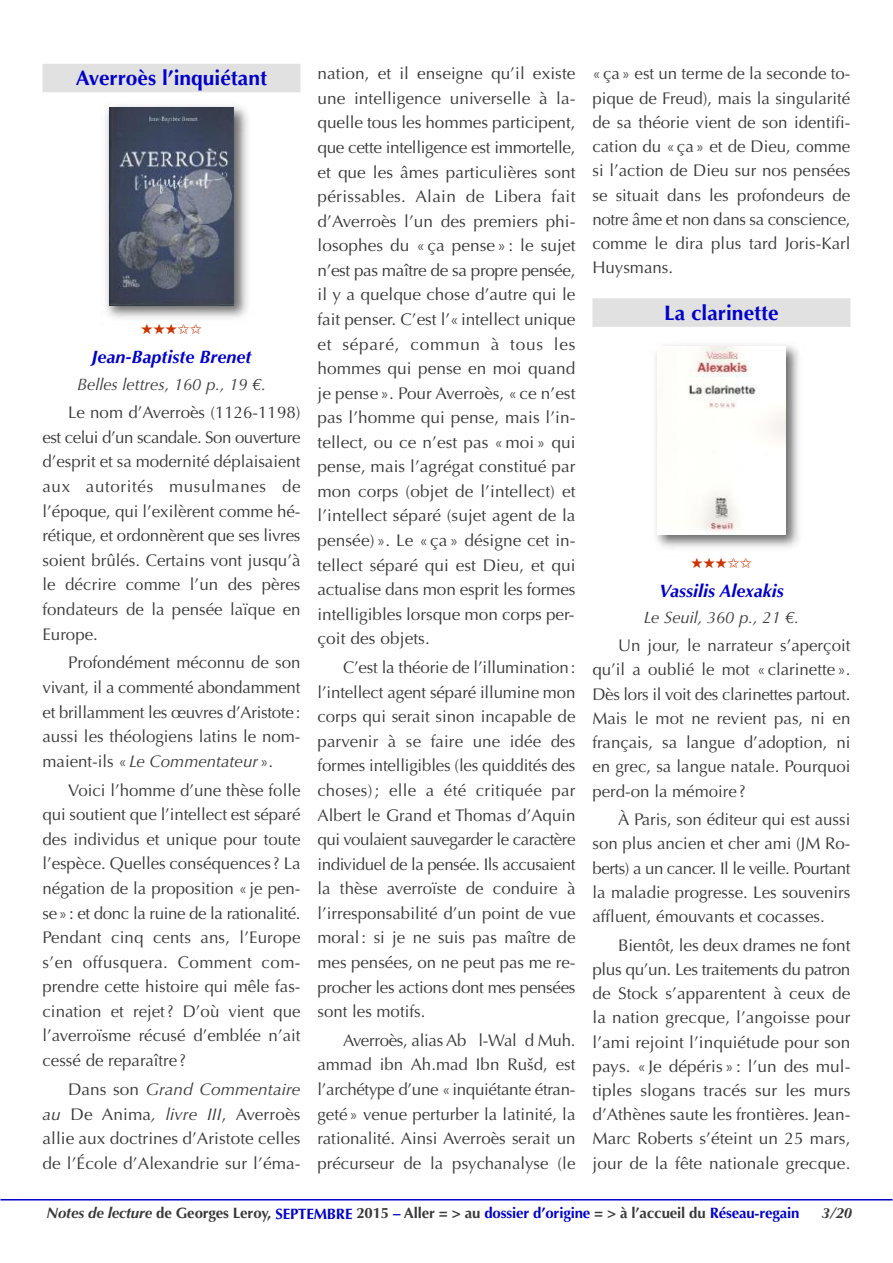
<style>
.page{position:relative;width:893px;height:1263px;background:#fff}
.page>*{position:absolute;margin:0;border:0;box-sizing:border-box;transform-origin:0 0}
.t1{font:700 21px "Optima";color:#00c}
.t2{font:italic 700 18px "Optima";color:#00c}
.t3{font:16.8px/24.6px "Optima";color:#39383a;text-align:justify}
.t4{font:italic 16.5px "Optima";color:#39383a}
.t5{font:700 15px "Optima";letter-spacing:-.01em;color:#39383a}
.t6{font:15px "Zapf Dingbats ITC";color:#c30}
.t7{font:italic 700 15px "Optima";color:#39383a}
.s1{font-style:italic}
.s2{color:#00c}
</style>
<div class="page">
<div style="left:43px;top:64px;width:257px;height:28px;background:#e1e1e1"></div>
<div style="left:592px;top:298px;width:258px;height:29px;background:#e1e1e1"></div>
<img style="left:105px;top:105px;width:143px;height:213px">
<img style="left:109px;top:108px;width:125px;height:197px">
<img style="left:655px;top:344px;width:144px;height:204px">
<img style="left:658px;top:347px;width:127px;height:187px">
<hr style="left:0;top:1199px;width:892px;height:1px;background:#00c">
<p class="t3" style="left:592px;top:62px;width:259px">« ça» est un terme de la seconde to&shy;pique de Freud), mais la singularité de sa théorie vient de son identifi&shy;cation du « ça» et de Dieu, comme si l’action de Dieu sur nos pensées se situait dans les profondeurs de notre âme et non dans sa conscience, comme le dira plus tard Joris-Karl Huysmans.</p>
<p class="t1" style="left:664px;top:300px;width:116px">La clarinette</p>
<p class="t3" style="left:317px;top:62px;width:260px">nation, et il enseigne qu’il existe une intelligence universelle à la&shy;quelle tous les hommes participent, que cette intelligence est immortelle, et que les âmes particulières sont périssables. Alain de Libera fait d’Averroès l’un des premiers phi&shy;losophes du « ça pense » : le sujet n’est pas maître de sa propre pensée, il y a quelque chose d’autre qui le fait penser. C’est l’« intellect unique et séparé, commun à tous les hommes qui pense en moi quand je pense ». Pour Averroès, « ce n’est pas l’homme qui pense, mais l’in&shy;tellect, ou ce n’est pas «moi » qui pense, mais l’agrégat constitué par mon corps (objet de l’intellect) et l’intellect séparé (sujet agent de la pensée) ». Le « ça » désigne cet in&shy;tellect séparé qui est Dieu, et qui actualise dans mon esprit les formes intelligibles lorsque mon corps per&shy;çoit des objets.</p>
<p class="t3" style="left:317px;top:655px;width:259px;text-indent:26px">C’est la théorie de l’illumination: l’intellect agent séparé illumine mon corps qui serait sinon incapable de parvenir à se faire une idée des formes intelligibles (les quiddités des choses) ; elle a été critiquée par Albert le Grand et Thomas d’Aquin qui voulaient sauvegarder le caractère individuel de la pensée. Ils accusaient la thèse averroïste de conduire à l’irresponsabilité d’un point de vue moral: si je ne suis pas maître de mes pensées, on ne peut pas me re&shy;procher les actions dont mes pensées sont les motifs.</p>
<p class="t3" style="left:317px;top:1028px;width:259px;text-indent:26px">Averroès, alias Ab l-Wal d Muh. ammad ibn Ah.mad Ibn Rušd, est l’archétype d’une «inquiétante étran&shy;geté» venue perturber la latinité, la rationalité. Ainsi Averroès serait un précurseur de la psychanalyse (le</p>
<p class="t1" style="left:76px;top:66px;width:193px">Averroès l’inquiétant</p>
<p class="t6" style="left:141px;top:320px;width:38px">★★★</p>
<p class="t2" style="left:92px;top:347px;width:161px">Jean-Baptiste Brenet</p>
<p class="t4" style="left:77px;top:375px;width:190px">Belles lettres, 160 p., 19 €.</p>
<p class="t3" style="left:43px;top:401px;width:259px;text-indent:26px">Le nom d’Averroès (1126-1198) est celui d’un scandale. Son ouverture d’esprit et sa modernité déplaisaient aux autorités musulmanes de l’époque, qui l’exilèrent comme hé&shy;rétique, et ordonnèrent que ses livres soient brûlés. Certains vont jusqu’à le décrire comme l’un des pères fondateurs de la pensée laïque en Europe.</p>
<p class="t3" style="left:43px;top:651px;width:259px;text-indent:26px">Profondément méconnu de son vivant, il a commenté abondamment et brillamment les œuvres d’Aristote: aussi les théologiens latins le nom&shy;maient-ils « <span class="s1">Le Commentateur</span> ».</p>
<p class="t3" style="left:43px;top:778px;width:259px;text-indent:26px">Voici l’homme d’une thèse folle qui soutient que l’intellect est séparé des individus et unique pour toute l’espèce. Quelles conséquences? La négation de la proposition «je pen&shy;se»: et donc la ruine de la rationalité.<br>Pendant cinq cents ans, l’Europe s’en offusquera. Comment com&shy;prendre cette histoire qui mêle fas&shy;cination et rejet? D’où vient que l’averroïsme récusé d’emblée n’ait cessé de reparaître ?</p>
<p class="t3" style="left:43px;top:1077px;width:260px;text-indent:26px">Dans son <span class="s1">Grand Commentaire au</span> De Anima<span class="s1">, livre III</span>, Averroès allie aux doctrines d’Aristote celles de l’École d’Alexandrie sur l’éma-</p>
<p class="t6" style="left:691px;top:554px;width:38px">★★★</p>
<p class="t2" style="left:659px;top:580px;width:126px">Vassilis Alexakis</p>
<p class="t4" style="left:644px;top:608px;width:157px">Le Seuil, 360 p., 21 €.</p>
<p class="t3" style="left:592px;top:633px;width:259px;text-indent:26px">Un jour, le narrateur s’aperçoit qu’il a oublié le mot «clarinette».<br>Dès lors il voit des clarinettes partout.<br>Mais le mot ne revient pas, ni en français, sa langue d’adoption, ni en grec, sa langue natale. Pourquoi perd-on la mémoire ?</p>
<p class="t3" style="left:592px;top:807px;width:259px;text-indent:26px">À Paris, son éditeur qui est aussi son plus ancien et cher ami (JM Ro&shy;berts) a un cancer. Il le veille. Pourtant la maladie progresse. Les souvenirs affluent, émouvants et cocasses.</p>
<p class="t3" style="left:592px;top:933px;width:260px;text-indent:26px">Bientôt, les deux drames ne font plus qu’un. Les traitements du patron de Stock s’apparentent à ceux de la nation grecque, l’angoisse pour l’ami rejoint l’inquiétude pour son pays. « Je dépéris » : l’un des mul&shy;tiples slogans tracés sur les murs d’Athènes saute les frontières. Jean-Marc Roberts s’éteint un 25 mars, jour de la fête nationale grecque.</p>
<p class="t5" style="left:47px;top:1204px;width:754px"><span class="s1">Notes de lecture</span> de Georges Leroy, <span class="s2">SEPTEMBRE</span> 2015 <span class="s2">–</span> Aller = &gt; au <span class="s2">dossier d’origine</span> = &gt; à l’accueil du <span class="s2">Réseau-regain</span></p>
<p class="t7" style="left:822px;top:1203px;width:32px">3/20</p>
</div>
